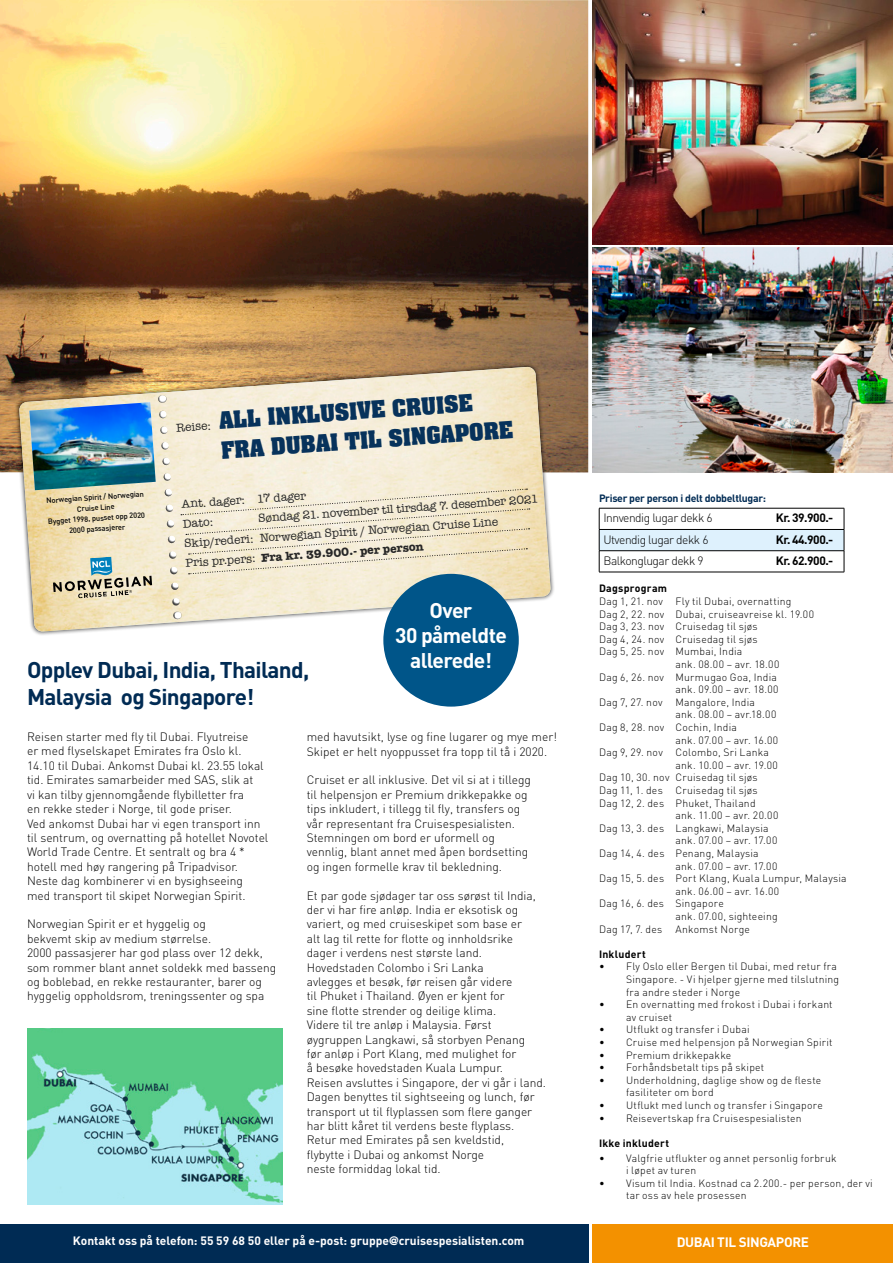
<style>
.page{position:relative;width:893px;height:1263px;background:#fff}
.page>*{position:absolute;margin:0;border:0;box-sizing:border-box;transform-origin:0 0}
.t1{font:700 22.5px/27px "DIN";letter-spacing:-.03em;color:#002b54}
.t2{font:700 21px/25.2px "DIN";letter-spacing:-.03em;color:#fff;text-align:center}
.t3{font:700 20.25px/30px "Aachen";color:#07325b}
.t4{font:700 13.5px "DIN";letter-spacing:-.025em;color:#fff}
.t5{font:300 12px/14.4px "DIN";color:#000}
.t6{font:12px/19.6px "American Typewriter";color:#272727}
.t7{font:700 12px "DIN";color:#fff}
.t8{font:300 12px "DIN";letter-spacing:-.04em;color:#000}
.t9{font:700 12px "DIN";letter-spacing:-.04em;color:#000}
.t10{font:300 10.5px/12.6px "DIN";letter-spacing:.025em;color:#000}
.t11{font:700 10.5px "DIN";letter-spacing:.025em;color:#000}
.t12{font:700 10.5px "DIN";letter-spacing:-.03em;color:#002b54}
.t13{font:500 7.5px/10.5px "DIN";color:#000;text-align:center}
.s1{font-family:"American Typewriter";font-weight:400;font-size:12.15px;color:#272727}
.s2{font-weight:700}
.s3{font-family:"Helvetica Neue";font-weight:800}
</style>
<div class="page">
<div style="left:593px;top:1225px;width:300px;height:38px;background:#f39100"></div>
<div style="left:0;top:1225px;width:588px;height:38px;background:#002b54"></div>
<img style="left:0;top:0;width:588px;height:472px">
<img style="left:27px;top:1028px;width:255px;height:176px">
<img style="left:593px;top:248px;width:300px;height:224px">
<img style="left:593px;top:0;width:300px;height:245px">
<div style="left:15px;top:362px;width:540px;height:274px;background:#000;opacity:.75"></div>
<img style="left:19px;top:367px;width:532px;height:265px">
<svg style="left:29px;top:394px;width:501px;height:228px;background:#deddcb"></svg>
<hr style="left:599px;top:572px;width:245px;height:1px;background:#000">
<svg style="left:599px;top:508px;width:246px;height:64px"></svg>
<div style="left:383px;top:574px;width:136px;height:133px;background:#005589;border-radius:50%"></div>
<h3 class="t3" style="left:218px;top:405px;width:294px;text-indent:-43px;rotate:-4deg"><span class="s1">Reise:</span> ALL INKLUSIVE CRUISE<br>FRA DUBAI TIL SINGAPORE</h3>
<p class="t6" style="left:181px;top:494px;width:126px;rotate:-4deg">Ant. dager: 17 dager<br>Dato:</p>
<p class="t13" style="left:46px;top:495px;width:99px;rotate:-4deg">Norwegian Spirit / Norwegian<br>Cruise Line<br>Bygget 1998, pusset opp 2020<br>2000 passasjerer</p>
<p class="t12" style="left:599px;top:491px;width:169px">Priser per person i delt dobbeltlugar:</p>
<p class="t6" style="left:182px;top:513px;width:358px;text-indent:76px;rotate:-4deg">Søndag 21. november til tirsdag 7. desember 2021<br>Skip/rederi: Norwegian Spirit / Norwegian Cruise Line<br>Pris pr.pers: <span class="s2">Fra kr. 39.900.- per person</span></p>
<p class="t8" style="left:603px;top:511px;width:111px">Innvendig lugar dekk 6</p>
<p class="t9" style="left:776px;top:510px;width:59px">Kr. 39.900.-</p>
<p class="t8" style="left:603px;top:532px;width:107px">Utvendig lugar dekk 6</p>
<p class="t9" style="left:776px;top:531px;width:59px">Kr. 44.900.-</p>
<p class="t8" style="left:603px;top:553px;width:102px">Balkonglugar dekk 9</p>
<p class="t9" style="left:776px;top:553px;width:59px">Kr. 62.900.-</p>
<h1 class="t1" style="left:27px;top:655px;width:284px">Opplev Dubai, India, Thailand,<br>Malaysia og Singapore!</h1>
<h2 class="t2" style="left:395px;top:597px;width:113px">Over<br>30 påmeldte allerede!</h2>
<p class="t5" style="left:27px;top:729px;width:243px">Reisen starter med fly til Dubai. Flyutreise<br>er med flyselskapet Emirates fra Oslo kl.<br>14.10 til Dubai. Ankomst Dubai kl. 23.55 lokal tid. Emirates samarbeider med SAS, slik at<br>vi kan tilby gjennomgående flybilletter fra<br>en rekke steder i Norge, til gode priser.<br>Ved ankomst Dubai har vi egen transport inn til sentrum, og overnatting på hotellet Novotel World Trade Centre. Et sentralt og bra 4 * hotell med høy rangering på Tripadvisor.<br>Neste dag kombinerer vi en bysighseeing med transport til skipet Norwegian Spirit.</p>
<p class="t5" style="left:27px;top:917px;width:251px">Norwegian Spirit er et hyggelig og<br>bekvemt skip av medium størrelse.<br>2000 passasjerer har god plass over 12 dekk, som rommer blant annet soldekk med basseng og boblebad, en rekke restauranter, barer og hyggelig oppholdsrom, treningssenter og spa</p>
<p class="t5" style="left:307px;top:729px;width:252px">med havutsikt, lyse og fine lugarer og mye mer!<br>Skipet er helt nyoppusset fra topp til tå i 2020.</p>
<p class="t5" style="left:307px;top:773px;width:226px">Cruiset er all inklusive. Det vil si at i tillegg til helpensjon er Premium drikkepakke og tips inkludert, i tillegg til fly, transfers og vår representant fra Cruisespesialisten.<br>Stemningen om bord er uformell og vennlig, blant annet med åpen bordsetting og ingen formelle krav til bekledning.</p>
<p class="t5" style="left:307px;top:888px;width:241px">Et par gode sjødager tar oss sørøst til India, der vi har fire anløp. India er eksotisk og variert, og med cruiseskipet som base er<br>alt lag til rette for flotte og innholdsrike dager i verdens nest største land.<br>Hovedstaden Colombo i Sri Lanka<br>avlegges et besøk, før reisen går videre<br>til Phuket i Thailand. Øyen er kjent for<br>sine flotte strender og deilige klima.<br>Videre til tre anløp i Malaysia. Først øygruppen Langkawi, så storbyen Penang<br>før anløp i Port Klang, med mulighet for<br>å besøke hovedstaden Kuala Lumpur.<br>Reisen avsluttes i Singapore, der vi går i land.<br>Dagen benyttes til sightseeing og lunch, før transport ut til flyplassen som flere ganger har blitt kåret til verdens beste flyplass.<br>Retur med Emirates på sen kveldstid,<br>flybytte i Dubai og ankomst Norge<br>neste formiddag lokal tid.</p>
<p class="t11" style="left:599px;top:582px;width:70px">Dagsprogram</p>
<p class="t10" style="left:599px;top:595px;width:194px">Dag 1, 21. nov Fly til Dubai, overnatting</p>
<p class="t10" style="left:599px;top:607px;width:217px">Dag 2, 22. nov Dubai, cruiseavreise kl. 19.00</p>
<p class="t10" style="left:599px;top:620px;width:160px">Dag 3, 23. nov Cruisedag til sjøs</p>
<p class="t10" style="left:599px;top:633px;width:160px">Dag 4, 24. nov Cruisedag til sjøs</p>
<p class="t10" style="left:599px;top:645px;width:145px">Dag 5, 25. nov Mumbai, India</p>
<p class="t10" style="left:675px;top:658px;width:105px">ank. 08.00 – avr. 18.00</p>
<p class="t10" style="left:599px;top:670px;width:179px">Dag 6, 26. nov Murmugao Goa, India</p>
<p class="t10" style="left:675px;top:683px;width:105px">ank. 09.00 – avr. 18.00</p>
<p class="t10" style="left:599px;top:696px;width:157px">Dag 7, 27. nov Mangalore, India</p>
<p class="t10" style="left:675px;top:708px;width:102px">ank. 08.00 – avr.18.00</p>
<p class="t10" style="left:599px;top:721px;width:139px">Dag 8, 28. nov Cochin, India</p>
<p class="t10" style="left:675px;top:733px;width:104px">ank. 07.00 – avr. 16.00</p>
<p class="t10" style="left:599px;top:746px;width:171px">Dag 9, 29. nov Colombo, Sri Lanka</p>
<p class="t10" style="left:675px;top:759px;width:104px">ank. 10.00 – avr. 19.00</p>
<p class="t10" style="left:599px;top:771px;width:160px">Dag 10, 30. nov Cruisedag til sjøs</p>
<p class="t10" style="left:599px;top:784px;width:160px">Dag 11, 1. des Cruisedag til sjøs</p>
<p class="t10" style="left:599px;top:796px;width:158px">Dag 12, 2. des Phuket, Thailand</p>
<p class="t10" style="left:675px;top:809px;width:104px">ank. 11.00 – avr. 20.00</p>
<p class="t10" style="left:599px;top:822px;width:171px">Dag 13, 3. des Langkawi, Malaysia</p>
<p class="t10" style="left:675px;top:834px;width:103px">ank. 07.00 – avr. 17.00</p>
<p class="t10" style="left:599px;top:847px;width:161px">Dag 14, 4. des Penang, Malaysia</p>
<p class="t10" style="left:675px;top:859px;width:103px">ank. 07.00 – avr. 17.00</p>
<p class="t10" style="left:599px;top:872px;width:249px">Dag 15, 5. des Port Klang, Kuala Lumpur, Malaysia</p>
<p class="t10" style="left:675px;top:885px;width:105px">ank. 06.00 – avr. 16.00</p>
<p class="t10" style="left:599px;top:897px;width:126px">Dag 16, 6. des Singapore</p>
<p class="t10" style="left:675px;top:910px;width:104px">ank. 07.00, sighteeing</p>
<p class="t10" style="left:599px;top:922px;width:65px">Dag 17, 7. des</p>
<p class="t10" style="left:675px;top:922px;width:76px">Ankomst Norge</p>
<p class="t11" style="left:599px;top:947px;width:48px">Inkludert</p>
<p class="t10" style="left:626px;top:960px;width:215px;text-indent:-27px">• Fly Oslo eller Bergen til Dubai, med retur fra<br>Singapore. - Vi hjelper gjerne med tilslutning fra andre steder i Norge</p>
<p class="t10" style="left:626px;top:998px;width:208px;text-indent:-27px">• En overnatting med frokost i Dubai i forkant av cruiset</p>
<p class="t10" style="left:599px;top:1023px;width:152px">• Utflukt og transfer i Dubai</p>
<p class="t10" style="left:599px;top:1036px;width:235px">• Cruise med helpensjon på Norwegian Spirit</p>
<p class="t10" style="left:599px;top:1048px;width:134px">• Premium drikkepakke</p>
<p class="t10" style="left:599px;top:1061px;width:167px">• Forhåndsbetalt tips på skipet</p>
<p class="t10" style="left:626px;top:1074px;width:197px;text-indent:-27px">• Underholdning, daglige show og de fleste fasiliteter om bord</p>
<p class="t10" style="left:599px;top:1099px;width:225px">• Utflukt med lunch og transfer i Singapore</p>
<p class="t10" style="left:599px;top:1111px;width:204px">• Reisevertskap fra Cruisespesialisten</p>
<p class="t11" style="left:599px;top:1136px;width:72px">Ikke inkludert</p>
<p class="t10" style="left:626px;top:1151px;width:212px;text-indent:-27px">• Valgfrie utflukter og annet personlig forbruk i løpet av turen</p>
<p class="t10" style="left:626px;top:1176px;width:248px;text-indent:-27px">• Visum til India. Kostnad ca 2.200.- per person, der vi tar oss av hele prosessen</p>
<p class="t7" style="left:73px;top:1233px;width:453px">Kontakt oss på telefon: 55 59 68 50 eller på e-post: gruppe<span class="s3">@</span>cruisespesialisten.com</p>
<p class="t4" style="left:677px;top:1233px;width:134px">DUBAI TIL SINGAPORE</p>
</div>
